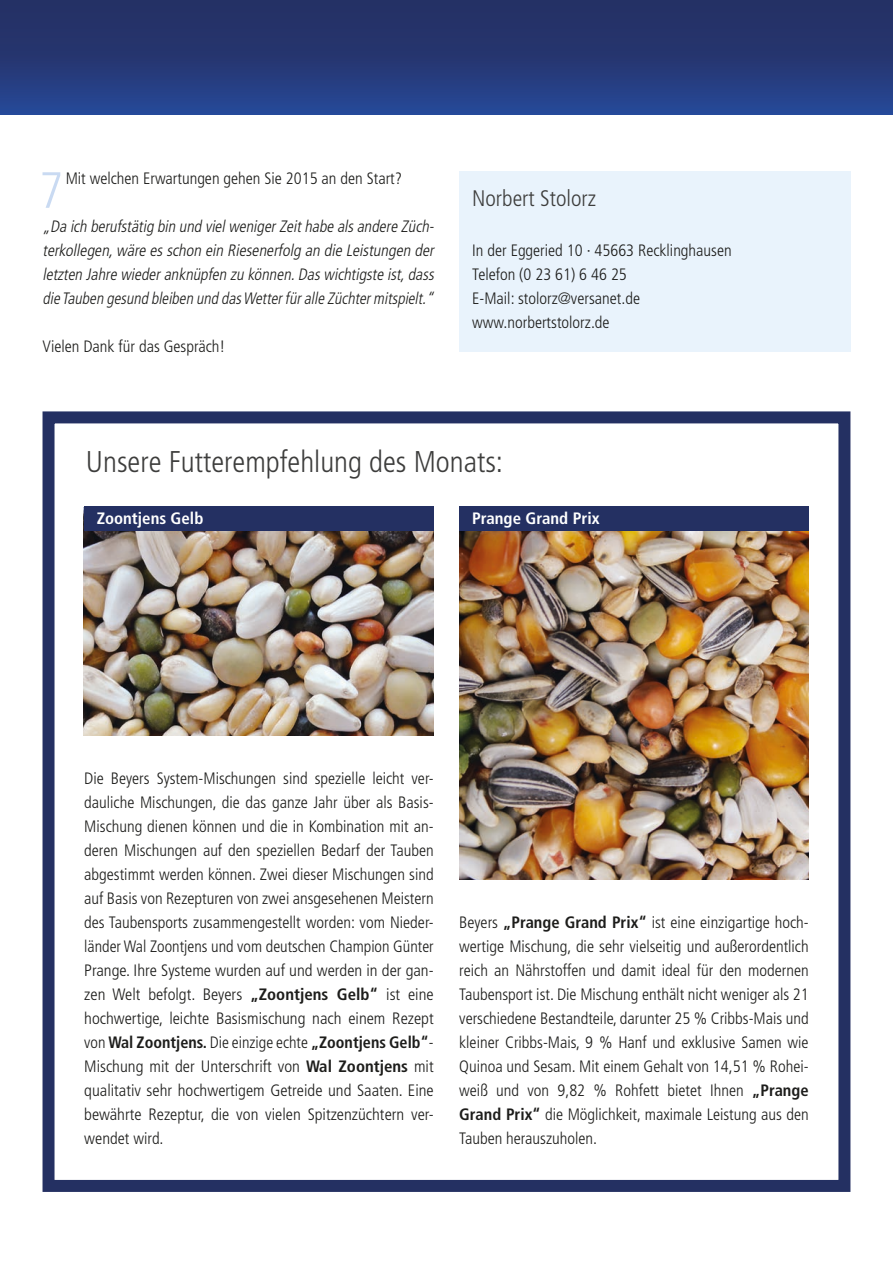
<style>
.page{position:relative;width:893px;height:1263px;background:#fff}
.page>*{position:absolute;margin:0;border:0;box-sizing:border-box;transform-origin:0 0}
.t1{font:300 condensed 50.85px "Frutiger LT Std";color:#c9daf2}
.t2{font:300 condensed 30px "Frutiger LT Std";color:#3d3d3c}
.t3{font:300 condensed 22.5px "Frutiger LT Std";color:#3d3d3c}
.t4{font:300 condensed 16.5px/24px "Frutiger LT Std";color:#1d1d1b;text-align:justify}
.t5{font:italic 300 condensed 16.5px/24px "Frutiger LT Std";color:#1d1d1b;text-align:justify}
.t6{font:700 condensed 16.5px "Frutiger LT Std";color:#fff}
.s1{font-weight:700}
</style>
<div class="page">
<div style="left:0;top:0;width:893px;height:115px;background:linear-gradient(to bottom,#252c5c,#264591)"></div>
<div style="left:459px;top:172px;width:391px;height:180px;background:#e9f3fc"></div>
<div style="left:43px;top:411px;width:807px;height:781px;border:12px solid #243062"></div>
<img style="left:84px;top:530px;width:350px;height:206px">
<img style="left:459px;top:530px;width:350px;height:350px">
<div style="left:84px;top:506px;width:350px;height:24px;background:#243062"></div>
<div style="left:459px;top:506px;width:350px;height:24px;background:#243062"></div>
<h1 class="t1" style="left:39px;top:161px;width:26px">7</h1>
<p class="t4" style="left:66px;top:166px;width:338px">Mit welchen Erwartungen gehen Sie 2015 an den Start?</p>
<p class="t5" style="left:43px;top:214px;width:396px">„Da ich berufstätig bin und vielwenigerZeithabe alsandere Züch&shy;terkollegen,wäre esschon ein Riesenerfolg an die Leistungen der letzten Jahre wiederanknüpfen zu können.Daswichtigste ist,dass die Tauben gesund bleiben und dasWetterfüralle Züchtermitspielt.“</p>
<p class="t4" style="left:43px;top:334px;width:184px">Vielen Dank für das Gespräch!</p>
<h3 class="t3" style="left:472px;top:185px;width:125px">Norbert Stolorz</h3>
<p class="t4" style="left:472px;top:238px;width:261px;text-align:left">In der Eggeried 10 · 45663 Recklinghausen<br>Telefon (0 23 61) 6 46 25<br>E-Mail: stolorz@versanet.de www.norbertstolorz.de</p>
<h2 class="t2" style="left:86px;top:444px;width:419px">Unsere Futterempfehlung des Monats:</h2>
<p class="t6" style="left:97px;top:509px;width:108px">Zoontjens Gelb</p>
<p class="t6" style="left:472px;top:509px;width:129px">Prange Grand Prix</p>
<p class="t4" style="left:84px;top:766px;width:351px">Die Beyers System-Mischungen sind spezielle leicht ver&shy;dauliche Mischungen, die das ganze Jahr über als Basis-Mischung dienen können und die in Kombination mit an&shy;deren Mischungen auf den speziellen Bedarf der Tauben abgestimmt werden können. Zwei dieser Mischungen sind auf Basis von Rezepturen von zwei ansgesehenen Meistern des Taubensports zusammengestellt worden: vom Nieder&shy;länder Wal Zoontjens und vom deutschen Champion Günter Prange. Ihre Systeme wurden auf und werden in der gan&shy;zen Welt befolgt. Beyers <span class="s1">„Zoontjens Gelb“</span> ist eine hochwertige, leichte Basismischung nach einem Rezept von <span class="s1">Wal Zoontjens.</span> Die einzige echte <span class="s1">„Zoontjens Gelb“</span>- Mischung mit der Unterschrift von <span class="s1">Wal Zoontjens</span> mit qualitativ sehr hochwertigem Getreide und Saaten. Eine bewährte Rezeptur, die von vielen Spitzenzüchtern ver&shy;wendet wird.</p>
<p class="t4" style="left:459px;top:910px;width:351px">Beyers <span class="s1">„Prange Grand Prix“</span> ist eine einzigartige hoch&shy;wertige Mischung, die sehr vielseitig und außerordentlich reich an Nährstoffen und damit ideal für den modernen Taubensport ist. Die Mischung enthält nicht weniger als 21 verschiedene Bestandteile, darunter 25 % Cribbs-Mais und kleiner Cribbs-Mais, 9 % Hanf und exklusive Samen wie Quinoa und Sesam. Mit einem Gehalt von 14,51 % Rohei&shy;weiß und von 9,82 % Rohfett bietet Ihnen <span class="s1">„Prange Grand Prix“</span> die Möglichkeit, maximale Leistung aus den Tauben herauszuholen.</p>
</div>
